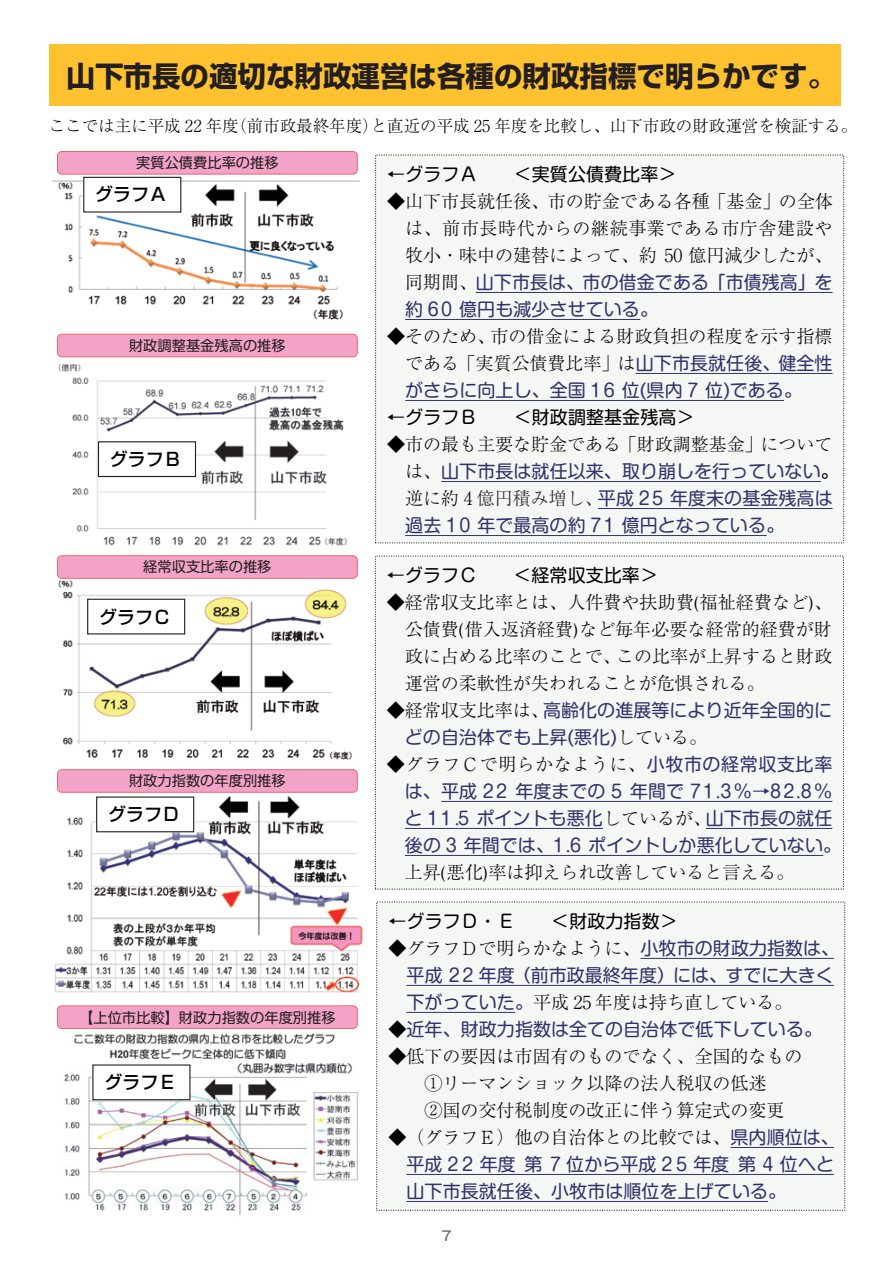
<style>
.page{position:relative;width:893px;height:1263px;background:#fff}
.page>*{position:absolute;margin:0;border:0;box-sizing:border-box;transform-origin:0 0}
.t1{font:700 28.5px "Shin Go Pro";color:#231f20}
.t2{font:300 18px/27px "Ryumin Pro";color:#000;text-align:justify}
.t3{font:18px/27px "Shin M Go Pro";color:#32336d}
.t4{font:18px "Shin M Go Pro";color:#000}
.t5{font:300 18px "Ryumin Pro";letter-spacing:.03em;color:#000}
.t6{font:500 18px "Shin Go Pro";color:#000}
.t7{font:300 16.5px "Ryumin Pro";color:#000}
.t8{font:14.25px "Shin M Go Pro";color:#231f20}
.t9{font:500 13.5px "Gothic MB101 Pro";color:#6c6d70}
.s1{font-family:"Shin M Go Pro";font-weight:400}
.s2{font-family:"Ryumin Pro";font-weight:300;color:#000}
.s3{font-family:"Shin M Go Pro";font-weight:400;color:#32336d}
.s4{color:#000}
.s5{font-family:"Ryumin Pro";font-weight:300;color:#231f20}
</style>
<div class="page">
<img style="left:54px;top:796px;width:309px;height:197px">
<img style="left:64px;top:1033px;width:294px;height:182px">
<img style="left:58px;top:364px;width:289px;height:182px">
<img style="left:58px;top:580px;width:294px;height:180px">
<img style="left:53px;top:176px;width:306px;height:144px">
<div style="left:50px;top:44px;width:791px;height:62px;background:#fec231"></div>
<div style="left:377px;top:902px;width:468px;height:308px;background:#f4f7f3"></div>
<hr style="left:640px;top:958px;width:194px;height:1px;background:#32336d">
<hr style="left:406px;top:985px;width:428px;height:1px;background:#32336d">
<hr style="left:406px;top:1012px;width:109px;height:1px;background:#32336d">
<hr style="left:731px;top:1147px;width:103px;height:1px;background:#32336d">
<hr style="left:406px;top:1174px;width:428px;height:1px;background:#32336d">
<hr style="left:406px;top:1201px;width:362px;height:1px;background:#32336d">
<div style="left:375px;top:556px;width:468px;height:333px;background:#f4f7f3"></div>
<hr style="left:441px;top:801px;width:391px;height:1px;background:#32336d">
<hr style="left:405px;top:828px;width:198px;height:1px;background:#32336d">
<hr style="left:706px;top:828px;width:126px;height:1px;background:#32336d">
<hr style="left:405px;top:855px;width:418px;height:1px;background:#32336d">
<div style="left:376px;top:155px;width:468px;height:388px;background:#f4f7f3"></div>
<hr style="left:476px;top:292px;width:357px;height:1px;background:#32336d">
<hr style="left:405px;top:319px;width:235px;height:1px;background:#32336d">
<hr style="left:636px;top:373px;width:197px;height:1px;background:#32336d">
<hr style="left:405px;top:400px;width:379px;height:1px;background:#32336d">
<hr style="left:441px;top:481px;width:380px;height:1px;background:#32336d">
<hr style="left:598px;top:508px;width:235px;height:1px;background:#32336d">
<hr style="left:405px;top:535px;width:362px;height:1px;background:#32336d">
<div style="left:88px;top:599px;width:97px;height:35px;background:#fff"></div>
<div style="left:87px;top:599px;width:98px;height:35px;border:1px solid #231f20"></div>
<div style="left:97px;top:797px;width:97px;height:35px;background:#fff"></div>
<div style="left:96px;top:796px;width:98px;height:36px;border:1px solid #231f20"></div>
<div style="left:93px;top:1065px;width:97px;height:35px;background:#fff"></div>
<div style="left:92px;top:1064px;width:98px;height:36px;border:1px solid #231f20"></div>
<div style="left:84px;top:177px;width:97px;height:35px;background:#fff"></div>
<div style="left:83px;top:177px;width:98px;height:36px;border:1px solid #231f20"></div>
<div style="left:98px;top:442px;width:97px;height:34px;background:#fff"></div>
<div style="left:98px;top:441px;width:98px;height:36px;border:1px solid #231f20"></div>
<div style="left:57px;top:556px;width:300px;height:22px;background:#f4a3c8;border-radius:4px"></div>
<div style="left:57px;top:555px;width:301px;height:24px;border:1px solid #f1666a;border-radius:4px"></div>
<div style="left:57px;top:334px;width:300px;height:23px;background:#f4a3c8;border-radius:4px"></div>
<div style="left:57px;top:334px;width:301px;height:23px;border:1px solid #f1666a;border-radius:4px"></div>
<div style="left:57px;top:152px;width:300px;height:22px;background:#f4a3c8;border-radius:4px"></div>
<div style="left:57px;top:151px;width:301px;height:23px;border:1px solid #f1666a;border-radius:4px"></div>
<div style="left:57px;top:770px;width:300px;height:22px;background:#f4a3c8;border-radius:4px"></div>
<div style="left:57px;top:769px;width:301px;height:24px;border:1px solid #f1666a;border-radius:4px"></div>
<div style="left:57px;top:1006px;width:300px;height:22px;background:#f4a3c8;border-radius:4px"></div>
<div style="left:57px;top:1005px;width:301px;height:24px;border:1px solid #f1666a;border-radius:4px"></div>
<h1 class="t1" style="left:67px;top:54px;width:771px">山下市長の適切な財政運営は各種の財政指標で明らかです。</h1>
<p class="t7" style="left:49px;top:113px;width:810px">ここでは主に平成 22 年度（前市政最終年度）と直近の平成 25 年度を比較し、山下市政の財政運営を検証する。</p>
<p class="t8" style="left:136px;top:151px;width:144px">実質公債費比率の推移</p>
<p class="t6" style="left:95px;top:179px;width:73px">グラフＡ</p>
<p class="t8" style="left:129px;top:334px;width:158px">財政調整基金残高の推移</p>
<p class="t6" style="left:110px;top:444px;width:73px">グラフＢ</p>
<p class="t8" style="left:143px;top:555px;width:130px">経常収支比率の推移</p>
<p class="t6" style="left:99px;top:602px;width:73px">グラフＣ</p>
<p class="t8" style="left:129px;top:769px;width:158px">財政力指数の年度別推移</p>
<p class="t6" style="left:108px;top:800px;width:73px">グラフＤ</p>
<p class="t8" style="left:79px;top:1006px;width:258px">【上位市比較】財政力指数の年度別推移</p>
<p class="t6" style="left:105px;top:1068px;width:74px">グラフＥ</p>
<p class="t4" style="left:387px;top:160px;width:92px">←グラフＡ</p>
<p class="t4" style="left:514px;top:160px;width:164px">＜実質公債費比率＞</p>
<p class="t2" style="left:405px;top:187px;width:429px;text-indent:-18px"><span class="s1">◆</span>山下市長就任後、市の貯金である各種「基金」の全体は、前市長時代からの継続事業である市庁舎建設や牧小・味中の建替によって、約 50 億円減少したが、</p>
<p class="t3" style="left:405px;top:267px;width:429px"><span class="s2">同期間、</span>山下市長は、市の借金である「市債残高」を約 60 億円も減少させている。</p>
<p class="t2" style="left:387px;top:322px;width:447px;text-align:right"><span class="s1">◆</span>そのため、市の借金による財政負担の程度を示す指標である「実質公債費比率」は<span class="s3">山下市長就任後、健全性</span></p>
<p class="t3" style="left:405px;top:375px;width:398px">がさらに向上し、全国 16 位(県内 7 位)である。</p>
<p class="t4" style="left:387px;top:403px;width:92px">←グラフＢ</p>
<p class="t4" style="left:514px;top:403px;width:182px">＜財政調整基金残高＞</p>
<p class="t2" style="left:387px;top:430px;width:447px"><span class="s1">◆</span>市の最も主要な貯金である「財政調整基金」について</p>
<p class="t3" style="left:405px;top:456px;width:435px"><span class="s2">は、</span>山下市長は就任以来、取り崩しを行っていない<span class="s4">。</span><span class="s2">逆に約 4</span> <span class="s5">億円積み増し、</span>平成 25 年度末の基金残高は過去 10 年で最高の約 71 億円となっている。</p>
<p class="t4" style="left:387px;top:561px;width:92px">←グラフＣ</p>
<p class="t4" style="left:514px;top:561px;width:146px">＜経常収支比率＞</p>
<p class="t2" style="left:405px;top:587px;width:429px;text-indent:-18px"><span class="s1">◆</span>経常収支比率とは、人件費や扶助費(福祉経費など)、公債費(借入返済経費)など毎年必要な経常的経費が財政に占める比率のことで、この比率が上昇すると財政運営の柔軟性が失われることが危惧される。</p>
<p class="t3" style="left:405px;top:695px;width:429px;text-indent:-18px"><span class="s4">◆</span><span class="s2">経常収支比率は、</span>高齢化の進展等により近年全国的にどの自治体でも上昇(悪化)<span class="s2">している。</span></p>
<p class="t5" style="left:387px;top:750px;width:447px"><span class="s1">◆</span>グラフＣで明らかなように、<span class="s3">小牧市の経常収支比率</span></p>
<p class="t3" style="left:405px;top:776px;width:438px">は、平成 22 年度までの 5 年間で 71.3％→82.8％と 11.5 ポイントも悪化<span class="s2">しているが、</span>山下市長の就任後の 3 年間では、1.6 ポイントしか悪化していない。</p>
<p class="t2" style="left:405px;top:858px;width:391px">上昇(悪化)率は抑えられ改善していると言える。</p>
<p class="t4" style="left:388px;top:907px;width:128px">←グラフＤ・Ｅ</p>
<p class="t4" style="left:551px;top:907px;width:128px">＜財政力指数＞</p>
<p class="t2" style="left:388px;top:933px;width:452px"><span class="s1">◆</span>グラフＤで明らかなように、<span class="s3">小牧市の財政力指数は、</span></p>
<p class="t3" style="left:406px;top:960px;width:429px">平成 22 年度（前市政最終年度）には、すでに大きく</p>
<p class="t2" style="left:406px;top:987px;width:388px"><span class="s3">下がっていた。</span>平成 25 年度は持ち直している。</p>
<p class="t3" style="left:388px;top:1014px;width:435px"><span class="s4">◆</span>近年、財政力指数は全ての自治体で低下している。</p>
<p class="t2" style="left:424px;top:1041px;width:380px;text-align:left;text-indent:-36px"><span class="s1">◆</span>低下の要因は市固有のものでなく、全国的なもの<br>①リーマンショック以降の法人税収の低迷<br>②国の交付税制度の改正に伴う算定式の変更</p>
<p class="t2" style="left:388px;top:1122px;width:452px"><span class="s1">◆</span>（グラフＥ）他の自治体との比較では、<span class="s3">県内順位は、</span></p>
<p class="t3" style="left:406px;top:1149px;width:429px">平成22 年度第 7位から平成25 年度第 4 位へと山下市長就任後、小牧市は順位を上げている。</p>
<p class="t9" style="left:441px;top:1225px;width:12px">7</p>
</div>
